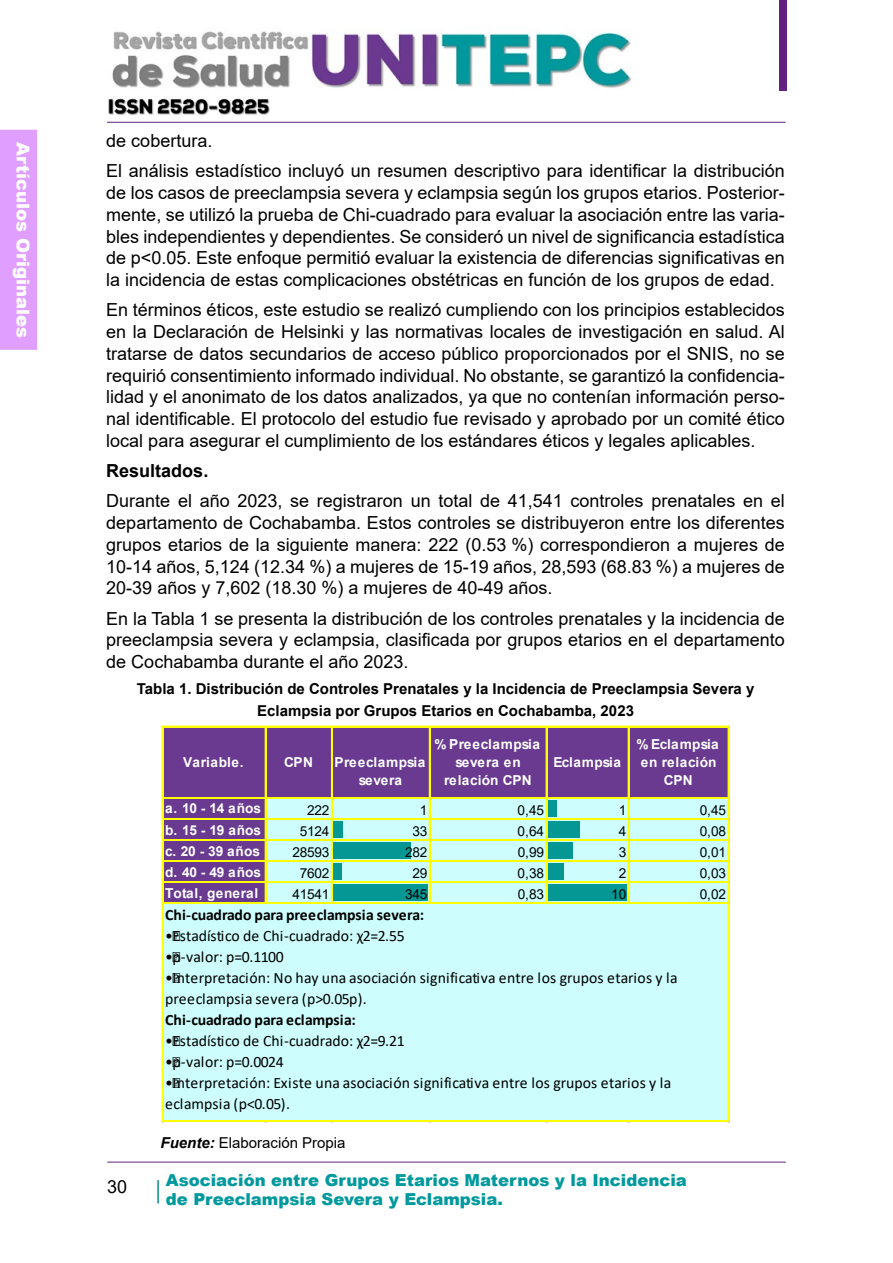
<style>
.page{position:relative;width:893px;height:1263px;background:#fff}
.page>*{position:absolute;margin:0;border:0;box-sizing:border-box;transform-origin:0 0}
.t1{font:18px/21.8px "Arial";color:#000;text-align:justify}
.t2{font:900 18px "Arial";color:#fff}
.t3{font:700 18px "Arial";color:#000}
.t4{font:900 16.5px/19.8px "Arial";color:#00999d}
.t5{font:15.75px/21px "Calibri";letter-spacing:.005em;color:#000}
.t6{font:700 15.75px "Calibri";letter-spacing:-.005em;color:#000}
.t7{font:700 15px/21.8px "Arial";color:#000;text-align:center}
.t8{font:15px "Arial";color:#000}
.t9{font:13.65px "Arial";letter-spacing:-.02em;color:#000}
.t10{font:700 13.65px/17.9px "Arial";letter-spacing:.025em;color:#fff;text-align:center}
.t11{font:700 13.65px "Arial";letter-spacing:.005em;color:#fff}
.t12{font:700 13.65px "Arial";letter-spacing:.03em;color:#fff}
.s1{font-weight:700;font-style:italic}
</style>
<div class="page">
<div style="left:780px;top:0;width:7px;height:90px;background:#622181"></div>
<hr style="left:107px;top:122px;width:679px;height:1px;background:#60247f">
<hr style="left:107px;top:1162px;width:679px;height:1px;background:#60247f">
<hr style="left:157px;top:1180px;width:2px;height:23px;background:#0b8f89">
<div style="left:0;top:130px;width:37px;height:220px;background:#e09fff"></div>
<img style="left:112px;top:27px;width:520px;height:61px">
<img style="left:108px;top:98px;width:162px;height:17px">
<div style="left:163px;top:727px;width:566px;height:72px;background:#693a8f"></div>
<div style="left:163px;top:798px;width:103px;height:22px;background:#693a8f"></div>
<div style="left:265px;top:798px;width:464px;height:22px;background:#cdfefd"></div>
<div style="left:548px;top:800px;width:9px;height:17px;background:#049793"></div>
<div style="left:163px;top:819px;width:103px;height:22px;background:#693a8f"></div>
<div style="left:265px;top:819px;width:464px;height:22px;background:#cdfefd"></div>
<div style="left:333px;top:821px;width:10px;height:17px;background:#049793"></div>
<div style="left:548px;top:821px;width:32px;height:17px;background:#049793"></div>
<div style="left:163px;top:840px;width:103px;height:22px;background:#693a8f"></div>
<div style="left:265px;top:840px;width:464px;height:22px;background:#cdfefd"></div>
<div style="left:333px;top:842px;width:78px;height:17px;background:#049793"></div>
<div style="left:548px;top:842px;width:24px;height:17px;background:#049793"></div>
<div style="left:163px;top:861px;width:103px;height:22px;background:#693a8f"></div>
<div style="left:265px;top:861px;width:464px;height:22px;background:#cdfefd"></div>
<div style="left:333px;top:863px;width:9px;height:17px;background:#049793"></div>
<div style="left:548px;top:863px;width:16px;height:17px;background:#049793"></div>
<div style="left:163px;top:882px;width:103px;height:22px;background:#693a8f"></div>
<div style="left:265px;top:882px;width:464px;height:22px;background:#cdfefd"></div>
<div style="left:333px;top:884px;width:95px;height:17px;background:#049793"></div>
<div style="left:548px;top:884px;width:79px;height:17px;background:#049793"></div>
<div style="left:163px;top:903px;width:566px;height:219px;background:#cdfefd"></div>
<hr style="left:163px;top:726px;width:566px;height:1px;background:#ff0">
<hr style="left:163px;top:797px;width:566px;height:1px;background:#ff0">
<hr style="left:163px;top:798px;width:566px;height:1px;background:#ff0">
<hr style="left:163px;top:818px;width:566px;height:1px;background:#ff0">
<hr style="left:163px;top:819px;width:566px;height:1px;background:#ff0">
<hr style="left:163px;top:839px;width:566px;height:1px;background:#ff0">
<hr style="left:163px;top:840px;width:566px;height:1px;background:#ff0">
<hr style="left:163px;top:860px;width:566px;height:1px;background:#ff0">
<hr style="left:163px;top:861px;width:566px;height:1px;background:#ff0">
<hr style="left:163px;top:882px;width:566px;height:1px;background:#ff0">
<hr style="left:163px;top:903px;width:566px;height:1px;background:#ff0">
<hr style="left:162px;top:726px;width:1px;height:396px;background:#ff0">
<hr style="left:265px;top:727px;width:1px;height:177px;background:#ff0">
<hr style="left:331px;top:727px;width:1px;height:177px;background:#ff0">
<hr style="left:429px;top:727px;width:1px;height:177px;background:#ff0">
<hr style="left:546px;top:727px;width:1px;height:177px;background:#ff0">
<hr style="left:628px;top:727px;width:1px;height:177px;background:#ff0">
<hr style="left:163px;top:1121px;width:566px;height:1px;background:#ff0">
<hr style="left:728px;top:727px;width:1px;height:395px;background:#ff0">
<p class="t2" style="left:36px;top:142px;width:197px;rotate:90deg">Artículos Originales</p>
<p class="t1" style="left:106px;top:125px;width:680px;line-height:30.3px">de cobertura.<br>El análisis estadístico incluyó un resumen descriptivo para identificar la distribución</p>
<p class="t1" style="left:106px;top:182px;width:680px">de los casos de preeclampsia severa y eclampsia según los grupos etarios. Posterior&shy;mente, se utilizó la prueba de Chi-cuadrado para evaluar la asociación entre las varia&shy;bles independientes y dependientes. Se consideró un nivel de significancia estadística de p&lt;0.05. Este enfoque permitió evaluar la existencia de diferencias significativas en la incidencia de estas complicaciones obstétricas en función de los grupos de edad.</p>
<p class="t1" style="left:106px;top:299px;width:680px">En términos éticos, este estudio se realizó cumpliendo con los principios establecidos en la Declaración de Helsinki y las normativas locales de investigación en salud. Al tratarse de datos secundarios de acceso público proporcionados por el SNIS, no se requirió consentimiento informado individual. No obstante, se garantizó la confidencia&shy;lidad y el anonimato de los datos analizados, ya que no contenían información perso&shy;nal identificable. El protocolo del estudio fue revisado y aprobado por un comité ético local para asegurar el cumplimiento de los estándares éticos y legales aplicables.</p>
<p class="t3" style="left:106px;top:458px;width:104px">Resultados.</p>
<p class="t1" style="left:106px;top:490px;width:680px">Durante el año 2023, se registraron un total de 41,541 controles prenatales en el departamento de Cochabamba. Estos controles se distribuyeron entre los diferentes grupos etarios de la siguiente manera: 222 (0.53 %) correspondieron a mujeres de 10-14 años, 5,124 (12.34 %) a mujeres de 15-19 años, 28,593 (68.83 %) a mujeres de 20-39 años y 7,602 (18.30 %) a mujeres de 40-49 años.</p>
<p class="t1" style="left:106px;top:607px;width:680px">En la Tabla 1 se presenta la distribución de los controles prenatales y la incidencia de preeclampsia severa y eclampsia, clasificada por grupos etarios en el departamento de Cochabamba durante el año 2023.</p>
<p class="t7" style="left:137px;top:678px;width:619px">Tabla 1. Distribución de Controles Prenatales y la Incidencia de Preeclampsia Severa y<br>Eclampsia por Grupos Etarios en Cochabamba, 2023</p>
<p class="t12" style="left:183px;top:753px;width:62px">Variable.</p>
<p class="t11" style="left:284px;top:753px;width:30px">CPN</p>
<p class="t10" style="left:335px;top:753px;width:92px">Preeclampsia severa</p>
<p class="t10" style="left:434px;top:736px;width:107px">% Preeclampsia severa en relación CPN</p>
<p class="t10" style="left:636px;top:736px;width:84px">% Eclampsia en relación<br>CPN</p>
<p class="t11" style="left:553px;top:753px;width:69px">Eclampsia</p>
<p class="t1" style="left:107px;top:1176px;width:22px">30</p>
<p class="t11" style="left:165px;top:799px;width:97px">a. 10 - 14 años</p>
<p class="t9" style="left:307px;top:800px;width:24px">222</p>
<p class="t9" style="left:420px;top:800px;width:9px">1</p>
<p class="t9" style="left:518px;top:800px;width:28px">0,45</p>
<p class="t9" style="left:619px;top:800px;width:9px">1</p>
<p class="t9" style="left:700px;top:800px;width:28px">0,45</p>
<p class="t11" style="left:165px;top:820px;width:97px">b. 15 - 19 años</p>
<p class="t9" style="left:300px;top:821px;width:31px">5124</p>
<p class="t9" style="left:412px;top:821px;width:16px">33</p>
<p class="t9" style="left:518px;top:821px;width:28px">0,64</p>
<p class="t9" style="left:619px;top:821px;width:9px">4</p>
<p class="t9" style="left:700px;top:821px;width:28px">0,08</p>
<p class="t11" style="left:165px;top:841px;width:96px">c. 20 - 39 años</p>
<p class="t9" style="left:292px;top:842px;width:39px">28593</p>
<p class="t9" style="left:405px;top:842px;width:24px">282</p>
<p class="t9" style="left:518px;top:842px;width:28px">0,99</p>
<p class="t9" style="left:619px;top:842px;width:9px">3</p>
<p class="t9" style="left:700px;top:842px;width:28px">0,01</p>
<p class="t11" style="left:165px;top:862px;width:97px">d. 40 - 49 años</p>
<p class="t9" style="left:300px;top:863px;width:31px">7602</p>
<p class="t9" style="left:412px;top:863px;width:16px">29</p>
<p class="t9" style="left:518px;top:863px;width:28px">0,38</p>
<p class="t9" style="left:619px;top:863px;width:9px">2</p>
<p class="t9" style="left:700px;top:863px;width:28px">0,03</p>
<p class="t11" style="left:165px;top:883px;width:95px">Total, general</p>
<p class="t9" style="left:292px;top:884px;width:39px">41541</p>
<p class="t9" style="left:405px;top:884px;width:24px">345</p>
<p class="t9" style="left:518px;top:884px;width:28px">0,83</p>
<p class="t9" style="left:611px;top:884px;width:16px">10</p>
<p class="t9" style="left:700px;top:884px;width:28px">0,02</p>
<p class="t6" style="left:165px;top:903px;width:260px">Chi-cuadrado para preeclampsia severa:</p>
<p class="t5" style="left:165px;top:925px;width:241px">• Estadístico de Chi-cuadrado: χ2=2.55</p>
<p class="t5" style="left:165px;top:946px;width:120px">• p-valor: p=0.1100</p>
<p class="t5" style="left:165px;top:967px;width:514px">• Interpretación: No hay una asociación significativa entre los grupos etarios y la preeclampsia severa (p&gt;0.05p).</p>
<p class="t6" style="left:165px;top:1009px;width:192px">Chi-cuadrado para eclampsia:</p>
<p class="t5" style="left:165px;top:1030px;width:241px">• Estadístico de Chi-cuadrado: χ2=9.21</p>
<p class="t5" style="left:165px;top:1051px;width:120px">• p-valor: p=0.0024</p>
<p class="t5" style="left:165px;top:1072px;width:508px">• Interpretación: Existe una asociación significativa entre los grupos etarios y la eclampsia (p&lt;0.05).</p>
<p class="t8" style="left:161px;top:1132px;width:187px"><span class="s1">Fuente:</span> Elaboración Propia</p>
<p class="t4" style="left:166px;top:1169px;width:523px">Asociación entre Grupos Etarios Maternos y la Incidencia de Preeclampsia Severa y Eclampsia.</p>
</div>
